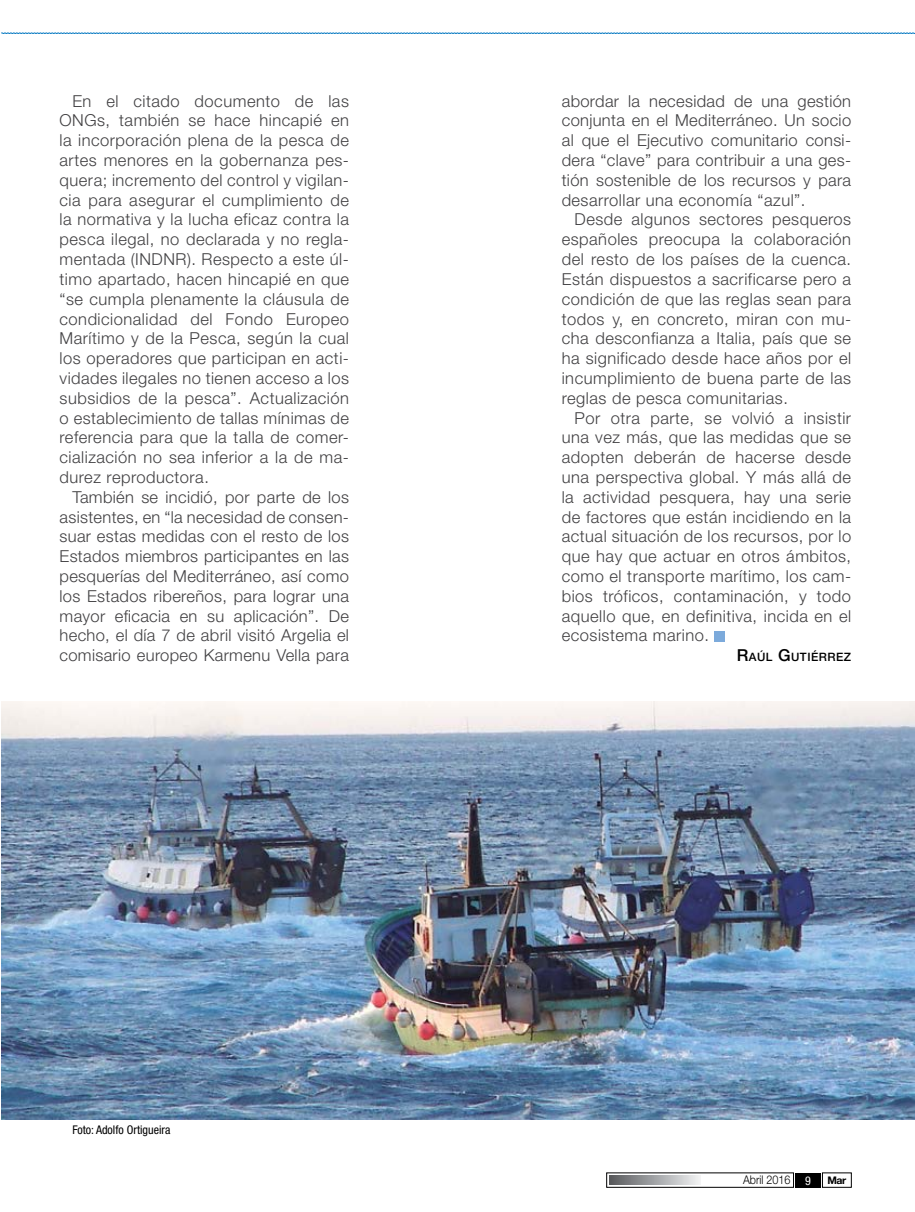
<style>
.page{position:relative;width:915px;height:1212px;background:#fff}
.page>*{position:absolute;margin:0;border:0;box-sizing:border-box;transform-origin:0 0}
.t1{font:300 16.5px/19.8px "Helvetica Neue LT Std";letter-spacing:.03em;color:#414042;text-align:justify}
.t2{font:condensed 12px "Helvetica Neue LT Std";color:#000}
.t3{font:300 12px "Helvetica Neue LT Std";color:#000;scale:.9 1}
.t4{font:500 11.55px "Helvetica Neue LT Std";letter-spacing:.045em;color:#000}
.t5{font:700 10.5px "Helvetica Neue LT Std";color:#000}
.s1{font-size:16.5px}
.s2{font-weight:400;font-stretch:condensed;color:#fff}
</style>
<div class="page">
<svg style="left:1px;top:33px;width:913px;height:1px"></svg>
<svg style="left:609px;top:1176px;width:90px;height:8px"></svg>
<div style="left:795px;top:1172px;width:25px;height:15px;background:#000"></div>
<img style="left:1px;top:702px;width:913px;height:418px">
<div style="left:714px;top:631px;width:11px;height:10px;background:#7caadb"></div>
<p class="t1" style="left:60px;top:91px;width:291px;text-indent:13px">En el citado documento de las ONGs, también se hace hincapié en la incorporación plena de la pesca de artes menores en la gobernanza pes&shy;quera; incremento del control y vigilan&shy;cia para asegurar el cumplimiento de la normativa y la lucha eficaz contra la pesca ilegal, no declarada y no regla&shy;mentada (INDNR). Respecto a este úl&shy;timo apartado, hacen hincapié en que “se cumpla plenamente la cláusula de condicionalidad del Fondo Europeo Marítimo y de la Pesca, según la cual los operadores que participan en acti&shy;vidades ilegales no tienen acceso a los subsidios de la pesca”. Actualización o establecimiento de tallas mínimas de referencia para que la talla de comer&shy;cialización no sea inferior a la de ma&shy;durez reproductora.</p>
<p class="t1" style="left:60px;top:487px;width:291px;text-indent:13px">También se incidió, por parte de los asistentes, en “la necesidad de consen&shy;suar estas medidas con el resto de los Estados miembros participantes en las pesquerías del Mediterráneo, así como los Estados ribereños, para lograr una mayor eficacia en su aplicación”. De hecho, el día 7 de abril visitó Argelia el comisario europeo Karmenu Vella para</p>
<p class="t2" style="left:72px;top:1123px;width:99px">Foto: Adolfo Ortigueira</p>
<p class="t1" style="left:561px;top:91px;width:291px">abordar la necesidad de una gestión conjunta en el Mediterráneo. Un socio al que el Ejecutivo comunitario consi&shy;dera “clave” para contribuir a una ges&shy;tión sostenible de los recursos y para desarrollar una economía “azul”.</p>
<p class="t1" style="left:561px;top:209px;width:291px;text-indent:13px">Desde algunos sectores pesqueros españoles preocupa la colaboración del resto de los países de la cuenca.<br>Están dispuestos a sacrificarse pero a condición de que las reglas sean para todos y, en concreto, miran con mu&shy;cha desconfianza a Italia, país que se ha significado desde hace años por el incumplimiento de buena parte de las reglas de pesca comunitarias.</p>
<p class="t1" style="left:561px;top:407px;width:291px;text-indent:13px">Por otra parte, se volvió a insistir una vez más, que las medidas que se adopten deberán de hacerse desde una perspectiva global. Y más allá de la actividad pesquera, hay una serie de factores que están incidiendo en la actual situación de los recursos, por lo que hay que actuar en otros ámbitos, como el transporte marítimo, los cam&shy;bios tróficos, contaminación, y todo aquello que, en definitiva, incida en el ecosistema marino.</p>
<p class="t4" style="left:736px;top:650px;width:116px"><span class="s1">R</span>AÚL <span class="s1">G</span>UTIÉRREZ</p>
<p class="t3" style="left:742px;top:1173px;width:77px">Abril 2016 <span class="s2">9</span></p>
<p class="t5" style="left:827px;top:1174px;width:21px">Mar</p>
</div>
